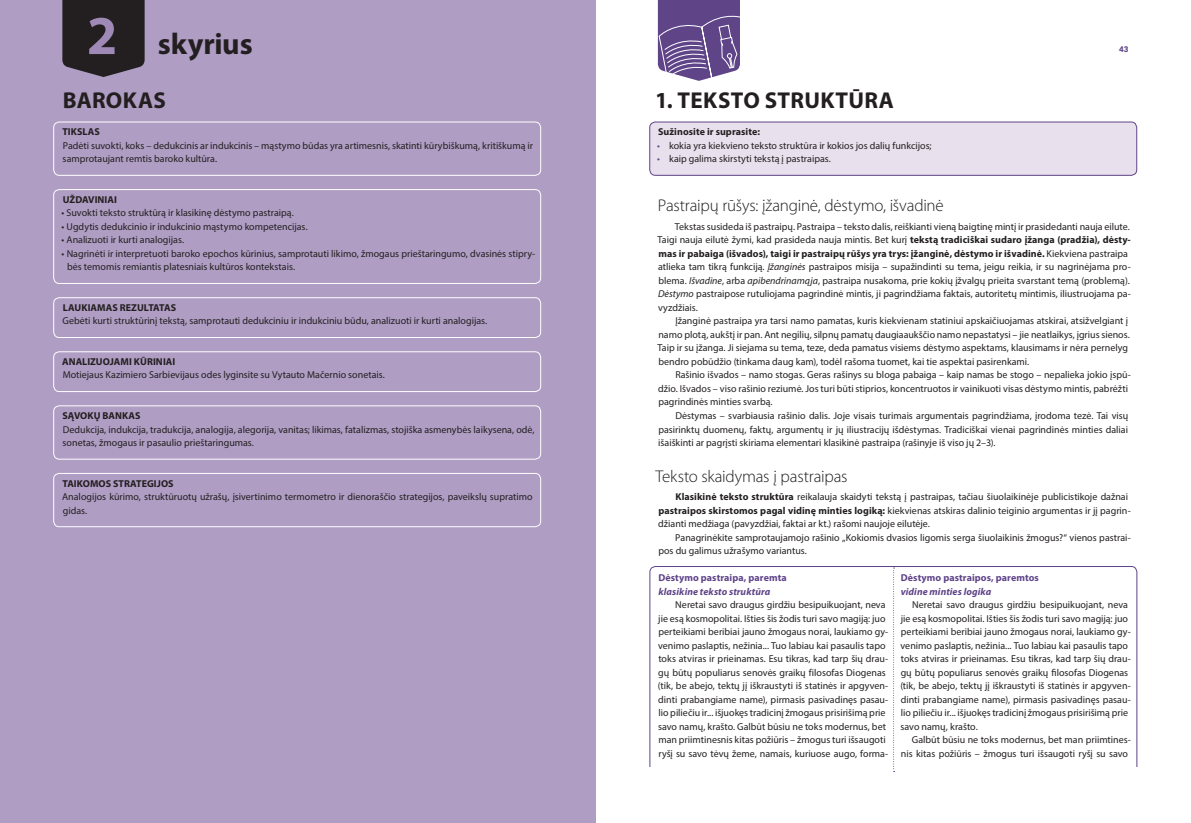
<style>
.page{position:relative;width:1191px;height:823px;background:#fff}
.page>*{position:absolute;margin:0;border:0;box-sizing:border-box;transform-origin:0 0}
.t1{font:700 30px "Myriad Pro";letter-spacing:-.005em;color:#231f20}
.t2{font:700 23px "Myriad Pro";letter-spacing:.01em;color:#231f20}
.t3{font:300 17px "Myriad Pro";letter-spacing:-.01em;color:#231f20}
.t4{font:10px/13.5px "Myriad Pro";color:#231f20}
.t5{font:700 10px "Myriad Pro";letter-spacing:.005em;color:#231f20}
.t6{font:700 10px "Myriad Pro";letter-spacing:.005em;color:#5f4488}
.t7{font:italic 700 10px "Myriad Pro";letter-spacing:.005em;color:#5f4488}
.t8{font:900 8px "Avenir LT Std";color:#5f4488}
.s1{font-size:55px;color:#9f8ab7}
.s2{color:#5f4488}
.s3{font-weight:700}
.s4{font-style:italic}
</style>
<div class="page">
<div style="left:0;top:0;width:595px;height:822px;background:#af9dc3"></div>
<svg style="left:62px;top:0;width:83px;height:77px;background:#2e292d"></svg>
<div style="left:53px;top:122px;width:488px;height:54px;border:1px solid #fff;border-radius:6px"></div>
<div style="left:53px;top:189px;width:488px;height:95px;border:1px solid #fff;border-radius:6px"></div>
<div style="left:53px;top:297px;width:488px;height:41px;border:1px solid #fff;border-radius:6px"></div>
<div style="left:53px;top:351px;width:488px;height:41px;border:1px solid #fff;border-radius:6px"></div>
<div style="left:53px;top:405px;width:488px;height:54px;border:1px solid #fff;border-radius:6px"></div>
<div style="left:53px;top:473px;width:488px;height:54px;border:1px solid #fff;border-radius:6px"></div>
<div style="left:650px;top:122px;width:486px;height:53px;background:#e9e0ed;border-radius:6px"></div>
<div style="left:649px;top:122px;width:488px;height:54px;border:1px solid #5f4488;border-radius:6px"></div>
<svg style="left:657px;top:0;width:83px;height:81px;background:#7a649c"></svg>
<svg style="left:649px;top:566px;width:488px;height:201px"></svg>
<h1 class="t1" style="left:87px;top:24px;width:167px"><span class="s1">2</span> skyrius</h1>
<h2 class="t2" style="left:63px;top:85px;width:104px">BAROKAS</h2>
<p class="t5" style="left:62px;top:125px;width:39px">TIKSLAS</p>
<p class="t4" style="left:63px;top:138px;width:472px">Padėti suvokti, koks – dedukcinis ar indukcinis – mąstymo būdas yra artimesnis, skatinti kūrybiškumą, kritiškumą ir samprotaujant remtis baroko kultūra.</p>
<p class="t5" style="left:63px;top:193px;width:56px">UŽDAVINIAI</p>
<p class="t4" style="left:62px;top:206px;width:234px">• Suvokti teksto struktūrą ir klasikinę dėstymo pastraipą.</p>
<p class="t4" style="left:62px;top:219px;width:248px">• Ugdytis dedukcinio ir indukcinio mąstymo kompetencijas.</p>
<p class="t4" style="left:62px;top:233px;width:124px">• Analizuoti ir kurti analogijas.</p>
<p class="t4" style="left:67px;top:246px;width:469px;text-indent:-6px">• Nagrinėti ir interpretuoti baroko epochos kūrinius, samprotauti likimo, žmogaus prieštaringumo, dvasinės stipry&shy;bės temomis remiantis platesniais kultūros kontekstais.</p>
<p class="t5" style="left:63px;top:301px;width:115px">LAUKIAMAS REZULTATAS</p>
<p class="t4" style="left:63px;top:314px;width:426px">Gebėti kurti struktūrinį tekstą, samprotauti dedukciniu ir indukciniu būdu, analizuoti ir kurti analogijas.</p>
<p class="t5" style="left:62px;top:355px;width:114px">ANALIZUOJAMI KŪRINIAI</p>
<p class="t4" style="left:63px;top:368px;width:324px">Motiejaus Kazimiero Sarbievijaus odes lyginsite su Vytauto Mačernio sonetais.</p>
<p class="t5" style="left:63px;top:409px;width:79px">SĄVOKŲ BANKAS</p>
<p class="t4" style="left:63px;top:422px;width:473px">Dedukcija, indukcija, tradukcija, analogija, alegorija, vanitas; likimas, fatalizmas, stojiška asmenybės laikysena, odė, sonetas, žmogaus ir pasaulio prieštaringumas.</p>
<p class="t5" style="left:62px;top:476px;width:113px">TAIKOMOS STRATEGIJOS</p>
<p class="t4" style="left:62px;top:489px;width:472px">Analogijos kūrimo, struktūruotų užrašų, įsivertinimo termometro ir dienoraščio strategijos, paveikslų supratimo gidas.</p>
<p class="t8" style="left:1119px;top:44px;width:11px">43</p>
<h2 class="t2" style="left:655px;top:85px;width:240px">1. TEKSTO STRUKTŪRA</h2>
<p class="t5" style="left:658px;top:125px;width:103px">Sužinosite ir suprasite:</p>
<p class="t4" style="left:657px;top:138px;width:276px"><span class="s2">•</span> kokia yra kiekvieno teksto struktūra ir kokios jos dalių funkcijos;</p>
<p class="t4" style="left:657px;top:152px;width:175px"><span class="s2">•</span> kaip galima skirstyti tekstą į pastraipas.</p>
<h3 class="t3" style="left:658px;top:196px;width:287px">Pastraipų rūšys: įžanginė, dėstymo, išvadinė</h3>
<p class="t4" style="left:657px;top:219px;width:475px;text-indent:17px">Tekstas susideda iš pastraipų. Pastraipa – teksto dalis, reiškianti vieną baigtinę mintį ir prasidedanti nauja eilute.<br>Taigi nauja eilutė žymi, kad prasideda nauja mintis. Bet kurį <span class="s3">tekstą tradiciškai sudaro įžanga (pradžia), dėsty&shy;mas ir pabaiga (išvados), taigi ir pastraipų rūšys yra trys: įžanginė, dėstymo ir išvadinė.</span> Kiekviena pastraipa atlieka tam tikrą funkciją. <span class="s4">Įžanginės</span> pastraipos misija – supažindinti su tema, jeigu reikia, ir su nagrinėjama pro&shy;blema. <span class="s4">Išvadine</span>, arba <span class="s4">apibendrinamąja</span>, pastraipa nusakoma, prie kokių įžvalgų prieita svarstant temą (problemą).<br><span class="s4">Dėstymo</span> pastraipose rutuliojama pagrindinė mintis, ji pagrindžiama faktais, autoritetų mintimis, iliustruojama pa&shy;vyzdžiais.</p>
<p class="t4" style="left:657px;top:314px;width:474px;text-indent:18px">Įžanginė pastraipa yra tarsi namo pamatas, kuris kiekvienam statiniui apskaičiuojamas atskirai, atsižvelgiant į namo plotą, aukštį ir pan. Ant negilių, silpnų pamatų daugiaaukščio namo nepastatysi – jie neatlaikys, įgrius sienos.<br>Taip ir su įžanga. Ji siejama su tema, teze, deda pamatus visiems dėstymo aspektams, klausimams ir nėra pernelyg bendro pobūdžio (tinkama daug kam), todėl rašoma tuomet, kai tie aspektai pasirenkami.</p>
<p class="t4" style="left:658px;top:368px;width:474px;text-indent:17px">Rašinio išvados – namo stogas. Geras rašinys su bloga pabaiga – kaip namas be stogo – nepalieka jokio įspū&shy;džio. Išvados – viso rašinio reziumė. Jos turi būti stiprios, koncentruotos ir vainikuoti visas dėstymo mintis, pabrėžti pagrindinės minties svarbą.</p>
<p class="t4" style="left:658px;top:408px;width:471px;text-align:justify;text-indent:17px">Dėstymas – svarbiausia rašinio dalis. Joje visais turimais argumentais pagrindžiama, įrodoma tezė. Tai visų pasirinktų duomenų, faktų, argumentų ir jų iliustracijų išdėstymas. Tradiciškai vienai pagrindinės minties daliai išaiškinti ar pagrįsti skiriama elementari klasikinė pastraipa (rašinyje iš viso jų 2–3).</p>
<h3 class="t3" style="left:655px;top:466px;width:193px">Teksto skaidymas į pastraipas</h3>
<p class="t4" style="left:658px;top:489px;width:474px;text-indent:17px"><span class="s3">Klasikinė teksto struktūra</span> reikalauja skaidyti tekstą į pastraipas, tačiau šiuolaikinėje publicistikoje dažnai <span class="s3">pastraipos skirstomos pagal vidinę minties logiką:</span> kiekvienas atskiras dalinio teiginio argumentas ir jį pagrin&shy;džianti medžiaga (pavyzdžiai, faktai ar kt.) rašomi naujoje eilutėje.</p>
<p class="t4" style="left:658px;top:530px;width:474px;text-indent:17px">Panagrinėkite samprotaujamojo rašinio „Kokiomis dvasios ligomis serga šiuolaikinis žmogus?“ vienos pastrai&shy;pos du galimus užrašymo variantus.</p>
<p class="t6" style="left:658px;top:571px;width:130px">Dėstymo pastraipa, paremta</p>
<p class="t7" style="left:658px;top:584px;width:113px">klasikine teksto struktūra</p>
<p class="t4" style="left:658px;top:597px;width:232px;text-indent:17px">Neretai savo draugus girdžiu besipuikuojant, neva jie esą kosmopolitai. Išties šis žodis turi savo magiją: juo perteikiami beribiai jauno žmogaus norai, laukiamo gy&shy;venimo paslaptis, nežinia... Tuo labiau kai pasaulis tapo toks atviras ir prieinamas. Esu tikras, kad tarp šių drau&shy;gų būtų populiarus senovės graikų filosofas Diogenas (tik, be abejo, tektų jį iškraustyti iš statinės ir apgyven&shy;dinti prabangiame name), pirmasis pasivadinęs pasau&shy;lio piliečiu ir... išjuokęs tradicinį žmogaus prisirišimą prie savo namų, krašto. Galbūt būsiu ne toks modernus, bet man priimtinesnis kitas požiūris – žmogus turi išsaugoti ryšį su savo tėvų žeme, namais, kuriuose augo, forma-</p>
<p class="t6" style="left:901px;top:571px;width:140px">Dėstymo pastraipos, paremtos</p>
<p class="t7" style="left:900px;top:584px;width:92px">vidine minties logika</p>
<p class="t4" style="left:900px;top:597px;width:232px;text-indent:12px">Neretai savo draugus girdžiu besipuikuojant, neva jie esą kosmopolitai. Išties šis žodis turi savo magiją: juo perteikiami beribiai jauno žmogaus norai, laukiamo gy&shy;venimo paslaptis, nežinia... Tuo labiau kai pasaulis tapo toks atviras ir prieinamas. Esu tikras, kad tarp šių drau&shy;gų būtų populiarus senovės graikų filosofas Diogenas (tik, be abejo, tektų jį iškraustyti iš statinės ir apgyven&shy;dinti prabangiame name), pirmasis pasivadinęs pasau&shy;lio piliečiu ir... išjuokęs tradicinį žmogaus prisirišimą prie savo namų, krašto.</p>
<p class="t4" style="left:901px;top:732px;width:231px;text-align:right">Galbūt būsiu ne toks modernus, bet man priimtines&shy;nis kitas požiūris – žmogus turi išsaugoti ryšį su savo</p>
</div>
